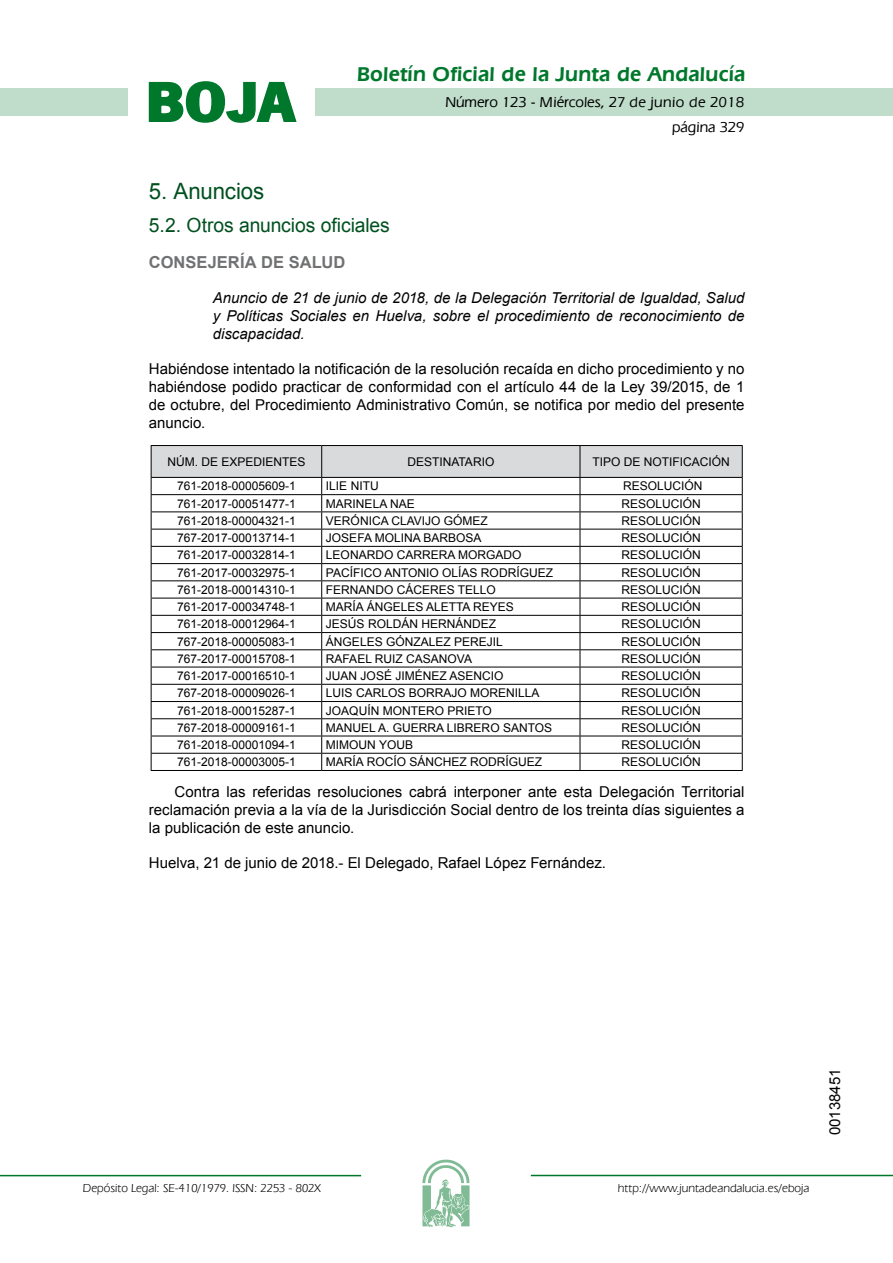
<style>
.page{position:relative;width:893px;height:1263px;background:#fff}
.page>*{position:absolute;margin:0;border:0;box-sizing:border-box;transform-origin:0 0}
.t1{font:700 57.75px "News Got T";color:#00782c;scale:1.14 1}
.t2{font:22.5px "Arial";letter-spacing:-.005em;color:#00501f}
.t3{font:600 21px "Eras IT Cby BT";letter-spacing:.01em;color:#00782c}
.t4{font:19.5px "Arial";letter-spacing:-.005em;color:#00501f}
.t5{font:700 16.5px "Arial";letter-spacing:.005em;color:#707173}
.t6{font:15px/18px "Arial";color:#000;text-align:justify}
.t7{font:italic 15px/18px "Arial";color:#000;text-align:justify}
.t8{font:500 15px/24.5px "Eras IT Cby BT";color:#000;text-align:right}
.t9{font:12px "Arial";color:#000}
.t10{font:12px "Eras IT Cby BT";color:#000}
</style>
<div class="page">
<div style="left:315px;top:88px;width:577px;height:28px;background:#bfddca"></div>
<div style="left:0;top:88px;width:128px;height:28px;background:#bfddca"></div>
<hr style="left:0;top:1175px;width:361px;height:1px;background:#00782c">
<svg style="left:422px;top:1159px;width:47px;height:68px"></svg>
<hr style="left:531px;top:1175px;width:361px;height:1px;background:#00782c">
<svg style="left:148px;top:81px;width:149px;height:42px"></svg>
<hr style="left:151px;top:445px;width:171px;height:1px;background:#000">
<hr style="left:322px;top:445px;width:258px;height:1px;background:#000">
<hr style="left:580px;top:445px;width:162px;height:1px;background:#000">
<svg style="left:151px;top:446px;width:591px;height:324px"></svg>
<hr style="left:151px;top:770px;width:171px;height:1px;background:#000">
<hr style="left:322px;top:770px;width:258px;height:1px;background:#000">
<hr style="left:580px;top:770px;width:162px;height:1px;background:#000">
<h1 class="t1" style="left:145px;top:68px;width:133px">BOJA</h1>
<h3 class="t3" style="left:357px;top:62px;width:390px">Boletín Oficial de la Junta de Andalucía</h3>
<p class="t8" style="left:445px;top:90px;width:300px">Número 123 - Miércoles, 27 de junio de 2018 página 329</p>
<h2 class="t2" style="left:149px;top:177px;width:117px">5. Anuncios</h2>
<h3 class="t4" style="left:149px;top:212px;width:242px">5.2. Otros anuncios oficiales</h3>
<h3 class="t5" style="left:149px;top:251px;width:198px">CONSEJERÍA DE SALUD</h3>
<p class="t7" style="left:213px;top:289px;width:533px">Anuncio de 21 de junio de 2018, de la Delegación Territorial de Igualdad, Salud y Políticas Sociales en Huelva, sobre el procedimiento de reconocimiento de discapacidad.</p>
<p class="t6" style="left:149px;top:360px;width:597px">Habiéndose intentado la notificación de la resolución recaída en dicho procedimiento y no habiéndose podido practicar de conformidad con el artículo 44 de la Ley 39/2015, de 1 de octubre, del Procedimiento Administrativo Común, se notifica por medio del presente anuncio.</p>
<p class="t9" style="left:167px;top:454px;width:140px">NÚM. DE EXPEDIENTES</p>
<p class="t9" style="left:407px;top:454px;width:88px">DESTINATARIO</p>
<p class="t9" style="left:592px;top:454px;width:139px">TIPO DE NOTIFICACIÓN</p>
<p class="t9" style="left:177px;top:478px;width:120px">761-2018-00005609-1</p>
<p class="t9" style="left:326px;top:478px;width:54px">ILIE NITU</p>
<p class="t9" style="left:623px;top:478px;width:81px">RESOLUCIÓN</p>
<p class="t9" style="left:177px;top:496px;width:120px">761-2017-00051477-1</p>
<p class="t9" style="left:326px;top:496px;width:90px">MARINELA NAE</p>
<p class="t9" style="left:621px;top:496px;width:81px">RESOLUCIÓN</p>
<p class="t9" style="left:177px;top:513px;width:120px">761-2018-00004321-1</p>
<p class="t9" style="left:326px;top:513px;width:163px">VERÓNICA CLAVIJO GÓMEZ</p>
<p class="t9" style="left:621px;top:513px;width:81px">RESOLUCIÓN</p>
<p class="t9" style="left:177px;top:530px;width:120px">767-2017-00013714-1</p>
<p class="t9" style="left:326px;top:530px;width:157px">JOSEFA MOLINA BARBOSA</p>
<p class="t9" style="left:621px;top:530px;width:81px">RESOLUCIÓN</p>
<p class="t9" style="left:177px;top:547px;width:120px">761-2017-00032814-1</p>
<p class="t9" style="left:326px;top:547px;width:197px">LEONARDO CARRERA MORGADO</p>
<p class="t9" style="left:621px;top:547px;width:81px">RESOLUCIÓN</p>
<p class="t9" style="left:177px;top:565px;width:120px">761-2017-00032975-1</p>
<p class="t9" style="left:326px;top:565px;width:228px">PACÍFICO ANTONIO OLÍAS RODRÍGUEZ</p>
<p class="t9" style="left:621px;top:565px;width:81px">RESOLUCIÓN</p>
<p class="t9" style="left:177px;top:582px;width:120px">761-2018-00014310-1</p>
<p class="t9" style="left:326px;top:582px;width:171px">FERNANDO CÁCERES TELLO</p>
<p class="t9" style="left:621px;top:582px;width:81px">RESOLUCIÓN</p>
<p class="t9" style="left:177px;top:599px;width:120px">761-2017-00034748-1</p>
<p class="t9" style="left:326px;top:599px;width:189px">MARÍA ÁNGELES ALETTA REYES</p>
<p class="t9" style="left:621px;top:599px;width:81px">RESOLUCIÓN</p>
<p class="t9" style="left:177px;top:616px;width:120px">761-2018-00012964-1</p>
<p class="t9" style="left:326px;top:616px;width:172px">JESÚS ROLDÁN HERNÁNDEZ</p>
<p class="t9" style="left:621px;top:616px;width:81px">RESOLUCIÓN</p>
<p class="t9" style="left:177px;top:633px;width:120px">767-2018-00005083-1</p>
<p class="t9" style="left:326px;top:633px;width:178px">ÁNGELES GÓNZALEZ PEREJIL</p>
<p class="t9" style="left:621px;top:633px;width:81px">RESOLUCIÓN</p>
<p class="t9" style="left:177px;top:651px;width:120px">767-2017-00015708-1</p>
<p class="t9" style="left:326px;top:651px;width:148px">RAFAEL RUIZ CASANOVA</p>
<p class="t9" style="left:621px;top:651px;width:81px">RESOLUCIÓN</p>
<p class="t9" style="left:177px;top:668px;width:120px">761-2017-00016510-1</p>
<p class="t9" style="left:326px;top:668px;width:179px">JUAN JOSÉ JIMÉNEZ ASENCIO</p>
<p class="t9" style="left:621px;top:668px;width:81px">RESOLUCIÓN</p>
<p class="t9" style="left:177px;top:685px;width:120px">767-2018-00009026-1</p>
<p class="t9" style="left:326px;top:685px;width:215px">LUIS CARLOS BORRAJO MORENILLA</p>
<p class="t9" style="left:621px;top:685px;width:81px">RESOLUCIÓN</p>
<p class="t9" style="left:177px;top:702px;width:120px">761-2018-00015287-1</p>
<p class="t9" style="left:326px;top:702px;width:167px">JOAQUÍN MONTERO PRIETO</p>
<p class="t9" style="left:621px;top:702px;width:81px">RESOLUCIÓN</p>
<p class="t9" style="left:177px;top:720px;width:120px">767-2018-00009161-1</p>
<p class="t9" style="left:326px;top:720px;width:228px">MANUEL A. GUERRA LIBRERO SANTOS</p>
<p class="t9" style="left:621px;top:720px;width:81px">RESOLUCIÓN</p>
<p class="t9" style="left:177px;top:737px;width:120px">761-2018-00001094-1</p>
<p class="t9" style="left:326px;top:737px;width:89px">MIMOUN YOUB</p>
<p class="t9" style="left:621px;top:737px;width:81px">RESOLUCIÓN</p>
<p class="t9" style="left:177px;top:754px;width:120px">761-2018-00003005-1</p>
<p class="t9" style="left:326px;top:754px;width:218px">MARÍA ROCÍO SÁNCHEZ RODRÍGUEZ</p>
<p class="t9" style="left:621px;top:754px;width:81px">RESOLUCIÓN</p>
<p class="t6" style="left:149px;top:783px;width:597px;text-indent:26px">Contra las referidas resoluciones cabrá interponer ante esta Delegación Territorial reclamación previa a la vía de la Jurisdicción Social dentro de los treinta días siguientes a la publicación de este anuncio.</p>
<p class="t6" style="left:149px;top:854px;width:458px">Huelva, 21 de junio de 2018.- El Delegado, Rafael López Fernández.</p>
<p class="t10" style="left:83px;top:1181px;width:239px">Depósito Legal: SE-410/1979. ISSN: 2253 - 802X</p>
<p class="t10" style="left:618px;top:1181px;width:193px">http://www.juntadeandalucia.es/eboja</p>
<p class="t6" style="left:826px;top:1135px;width:68px;rotate:-90deg">00138451</p>
</div>
